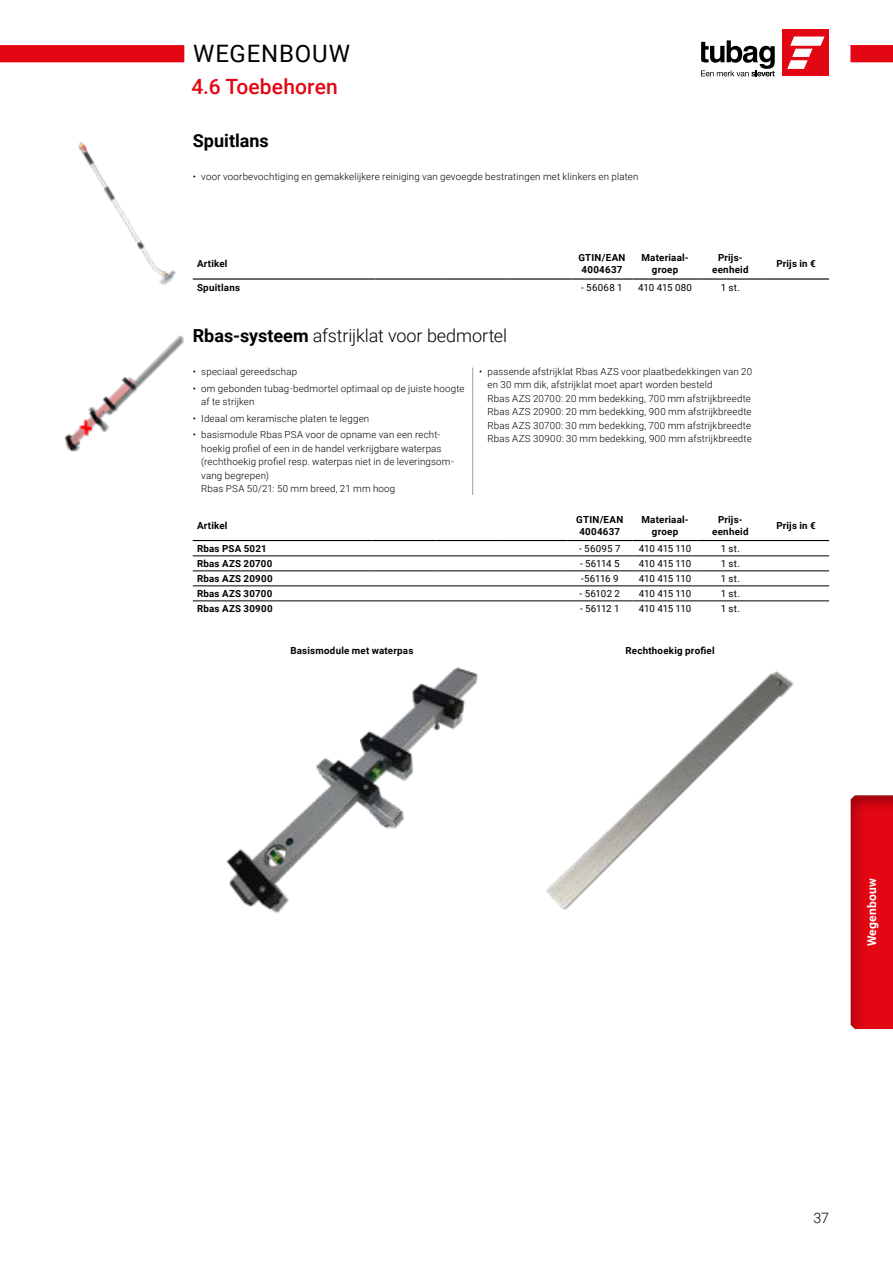
<style>
.page{position:relative;width:893px;height:1263px;background:#fff}
.page>*{position:absolute;margin:0;border:0;box-sizing:border-box;transform-origin:0 0}
.t1{font:24px "Roboto";letter-spacing:.035em;color:#000}
.CB_AF_PRGR-TU{font:500 21px "Roboto";letter-spacing:.005em;color:#e30613}
.CB_AF_PRODUKTKÜRZEL{font:300 18px "Roboto";letter-spacing:-.005em;color:#000}
.CB_AF_PRODUKTKÜRZEL-2{font:700 18px "Roboto";color:#000}
.t2{font:300 14.25px "Roboto";color:#000}
.t3{font:700 12px "Roboto";letter-spacing:.02em;color:#fff}
.t4{font:300 9.75px/13.5px "Roboto";letter-spacing:.02em;color:#000}
.CB_AF_TAB-KOPF-Z{font:700 9.75px/12px "Roboto";letter-spacing:.025em;color:#000;text-align:center}
.CB_AF_TAB-INHA-Z{font:9.75px "Roboto";letter-spacing:-.015em;color:#000}
.CB_AF_TAB-INHA-L{font:700 9.75px "Roboto";letter-spacing:.025em;color:#000}
.CB_AF_TAB-KOPF-L{font:700 9.75px "Roboto";letter-spacing:.025em;color:#000}
.s1{font-weight:700}
</style>
<div class="page">
<div style="left:850px;top:45px;width:43px;height:17px;background:#e30613"></div>
<div style="left:782px;top:30px;width:47px;height:46px;background:#e30613"></div>
<svg style="left:787px;top:37px;width:37px;height:32px"></svg>
<svg style="left:701px;top:40px;width:74px;height:36px"></svg>
<div style="left:836px;top:783px;width:57px;height:246px;background:#000;opacity:.3"></div>
<div style="left:0;top:45px;width:184px;height:17px;background:#e30613"></div>
<img style="left:78px;top:142px;width:98px;height:144px">
<hr style="left:193px;top:278px;width:183px;height:2px;background:#000">
<hr style="left:376px;top:278px;width:65px;height:2px;background:#000">
<hr style="left:441px;top:278px;width:65px;height:2px;background:#000">
<hr style="left:506px;top:278px;width:65px;height:2px;background:#000">
<hr style="left:571px;top:278px;width:61px;height:2px;background:#000">
<hr style="left:632px;top:278px;width:66px;height:2px;background:#000">
<hr style="left:698px;top:278px;width:65px;height:2px;background:#000">
<hr style="left:763px;top:278px;width:66px;height:2px;background:#000">
<img style="left:64px;top:335px;width:120px;height:117px">
<hr style="left:472px;top:367px;width:1px;height:128px;background:#9d9d9c">
<hr style="left:193px;top:540px;width:178px;height:1px;background:#000">
<hr style="left:371px;top:540px;width:66px;height:1px;background:#000">
<hr style="left:437px;top:540px;width:65px;height:1px;background:#000">
<hr style="left:502px;top:540px;width:65px;height:1px;background:#000">
<hr style="left:567px;top:540px;width:65px;height:1px;background:#000">
<hr style="left:632px;top:540px;width:66px;height:1px;background:#000">
<hr style="left:698px;top:540px;width:65px;height:1px;background:#000">
<hr style="left:763px;top:540px;width:66px;height:1px;background:#000">
<hr style="left:193px;top:556px;width:178px;height:1px;background:#000">
<hr style="left:371px;top:556px;width:66px;height:1px;background:#000">
<hr style="left:437px;top:556px;width:65px;height:1px;background:#000">
<hr style="left:502px;top:556px;width:65px;height:1px;background:#000">
<hr style="left:567px;top:556px;width:65px;height:1px;background:#000">
<hr style="left:632px;top:556px;width:66px;height:1px;background:#000">
<hr style="left:698px;top:556px;width:65px;height:1px;background:#000">
<hr style="left:763px;top:556px;width:66px;height:1px;background:#000">
<hr style="left:193px;top:571px;width:178px;height:1px;background:#000">
<hr style="left:371px;top:571px;width:66px;height:1px;background:#000">
<hr style="left:437px;top:571px;width:65px;height:1px;background:#000">
<hr style="left:502px;top:571px;width:65px;height:1px;background:#000">
<hr style="left:567px;top:571px;width:65px;height:1px;background:#000">
<hr style="left:632px;top:571px;width:66px;height:1px;background:#000">
<hr style="left:698px;top:571px;width:65px;height:1px;background:#000">
<hr style="left:763px;top:571px;width:66px;height:1px;background:#000">
<hr style="left:193px;top:586px;width:178px;height:1px;background:#000">
<hr style="left:371px;top:586px;width:66px;height:1px;background:#000">
<hr style="left:437px;top:586px;width:65px;height:1px;background:#000">
<hr style="left:502px;top:586px;width:65px;height:1px;background:#000">
<hr style="left:567px;top:586px;width:65px;height:1px;background:#000">
<hr style="left:632px;top:586px;width:66px;height:1px;background:#000">
<hr style="left:698px;top:586px;width:65px;height:1px;background:#000">
<hr style="left:763px;top:586px;width:66px;height:1px;background:#000">
<hr style="left:193px;top:601px;width:178px;height:1px;background:#000">
<hr style="left:371px;top:601px;width:66px;height:1px;background:#000">
<hr style="left:437px;top:601px;width:65px;height:1px;background:#000">
<hr style="left:502px;top:601px;width:65px;height:1px;background:#000">
<hr style="left:567px;top:601px;width:65px;height:1px;background:#000">
<hr style="left:632px;top:601px;width:66px;height:1px;background:#000">
<hr style="left:698px;top:601px;width:65px;height:1px;background:#000">
<hr style="left:763px;top:601px;width:66px;height:1px;background:#000">
<img style="left:226px;top:667px;width:252px;height:247px">
<img style="left:546px;top:671px;width:248px;height:239px">
<h1 class="t1" style="left:193px;top:37px;width:158px">WEGENBOUW</h1>
<p class="CB_AF_PRGR-TU" style="left:191px;top:72px;width:148px">4.6 Toebehoren</p>
<p class="CB_AF_PRODUKTKÜRZEL-2" style="left:193px;top:128px;width:78px">Spuitlans</p>
<p class="t4" style="left:193px;top:169px;width:447px">• voor voorbevochtiging en gemakkelijkere reiniging van gevoegde bestratingen met klinkers en platen</p>
<p class="CB_AF_TAB-KOPF-L" style="left:197px;top:257px;width:32px">Artikel</p>
<p class="CB_AF_TAB-KOPF-Z" style="left:578px;top:252px;width:49px">GTIN/EAN<br>4004637</p>
<p class="CB_AF_TAB-KOPF-Z" style="left:641px;top:252px;width:49px">Materiaal&shy;groep</p>
<p class="CB_AF_TAB-KOPF-Z" style="left:712px;top:252px;width:38px">Prijs&shy;eenheid</p>
<p class="CB_AF_TAB-KOPF-Z" style="left:776px;top:258px;width:41px">Prijs in €</p>
<p class="CB_AF_TAB-INHA-L" style="left:197px;top:280px;width:45px">Spuitlans</p>
<p class="CB_AF_TAB-INHA-Z" style="left:581px;top:280px;width:43px">- 56068 1</p>
<p class="CB_AF_TAB-INHA-Z" style="left:638px;top:280px;width:55px">410 415 080</p>
<p class="CB_AF_TAB-INHA-Z" style="left:721px;top:280px;width:21px">1 st.</p>
<p class="CB_AF_PRODUKTKÜRZEL" style="left:193px;top:323px;width:316px"><span class="s1">Rbas-systeem</span> afstrijklat voor bedmortel</p>
<p class="t4" style="left:193px;top:364px;width:106px">• speciaal gereedschap</p>
<p class="t4" style="left:201px;top:381px;width:265px;text-indent:-9px">• om gebonden tubag-bedmortel optimaal op de juiste hoogte af te strijken</p>
<p class="t4" style="left:193px;top:411px;width:178px">• Ideaal om keramische platen te leggen</p>
<p class="t4" style="left:201px;top:428px;width:254px;text-indent:-9px">• basismodule Rbas PSA voor de opname van een recht&shy;hoekig profiel of een in de handel verkrijgbare waterpas (rechthoekig profiel resp. waterpas niet in de leveringsom&shy;vang begrepen)<br>Rbas PSA 50/21: 50 mm breed, 21 mm hoog</p>
<p class="t4" style="left:488px;top:364px;width:266px;text-indent:-9px">• passende afstrijklat Rbas AZS voor plaatbedekkingen van 20 en 30 mm dik, afstrijklat moet apart worden besteld<br>Rbas AZS 20700: 20 mm bedekking, 700 mm afstrijkbreedte Rbas AZS 20900: 20 mm bedekking, 900 mm afstrijkbreedte Rbas AZS 30700: 30 mm bedekking, 700 mm afstrijkbreedte Rbas AZS 30900: 30 mm bedekking, 900 mm afstrijkbreedte</p>
<p class="CB_AF_TAB-KOPF-L" style="left:197px;top:519px;width:32px">Artikel</p>
<p class="CB_AF_TAB-KOPF-Z" style="left:576px;top:513px;width:49px">GTIN/EAN<br>4004637</p>
<p class="CB_AF_TAB-KOPF-Z" style="left:641px;top:513px;width:49px">Materiaal&shy;groep</p>
<p class="CB_AF_TAB-KOPF-Z" style="left:712px;top:513px;width:38px">Prijs&shy;eenheid</p>
<p class="CB_AF_TAB-KOPF-Z" style="left:776px;top:519px;width:41px">Prijs in €</p>
<p class="CB_AF_TAB-INHA-L" style="left:197px;top:542px;width:71px">Rbas PSA 5021</p>
<p class="CB_AF_TAB-INHA-Z" style="left:579px;top:542px;width:43px">- 56095 7</p>
<p class="CB_AF_TAB-INHA-Z" style="left:639px;top:542px;width:54px">410 415 110</p>
<p class="CB_AF_TAB-INHA-Z" style="left:721px;top:542px;width:21px">1 st.</p>
<p class="CB_AF_TAB-INHA-L" style="left:197px;top:557px;width:77px">Rbas AZS 20700</p>
<p class="CB_AF_TAB-INHA-Z" style="left:580px;top:557px;width:41px">- 56114 5</p>
<p class="CB_AF_TAB-INHA-Z" style="left:639px;top:557px;width:54px">410 415 110</p>
<p class="CB_AF_TAB-INHA-Z" style="left:721px;top:557px;width:21px">1 st.</p>
<p class="CB_AF_TAB-INHA-L" style="left:197px;top:572px;width:77px">Rbas AZS 20900</p>
<p class="CB_AF_TAB-INHA-Z" style="left:581px;top:572px;width:39px">-56116 9</p>
<p class="CB_AF_TAB-INHA-Z" style="left:639px;top:572px;width:54px">410 415 110</p>
<p class="CB_AF_TAB-INHA-Z" style="left:721px;top:572px;width:21px">1 st.</p>
<p class="CB_AF_TAB-INHA-L" style="left:197px;top:587px;width:77px">Rbas AZS 30700</p>
<p class="CB_AF_TAB-INHA-Z" style="left:580px;top:587px;width:42px">- 56102 2</p>
<p class="CB_AF_TAB-INHA-Z" style="left:639px;top:587px;width:54px">410 415 110</p>
<p class="CB_AF_TAB-INHA-Z" style="left:721px;top:587px;width:21px">1 st.</p>
<p class="CB_AF_TAB-INHA-L" style="left:197px;top:602px;width:77px">Rbas AZS 30900</p>
<p class="CB_AF_TAB-INHA-Z" style="left:580px;top:602px;width:41px">- 56112 1</p>
<p class="CB_AF_TAB-INHA-Z" style="left:639px;top:602px;width:54px">410 415 110</p>
<p class="CB_AF_TAB-INHA-Z" style="left:721px;top:602px;width:21px">1 st.</p>
<p class="CB_AF_TAB-KOPF-Z" style="left:290px;top:644px;width:124px">Basismodule met waterpas</p>
<p class="CB_AF_TAB-KOPF-Z" style="left:625px;top:644px;width:91px">Rechthoekig profiel</p>
<p class="t3" style="left:863px;top:946px;width:69px;rotate:-90deg">Wegenbouw</p>
<h3 class="t2" style="left:813px;top:1208px;width:17px">37</h3>
</div>
